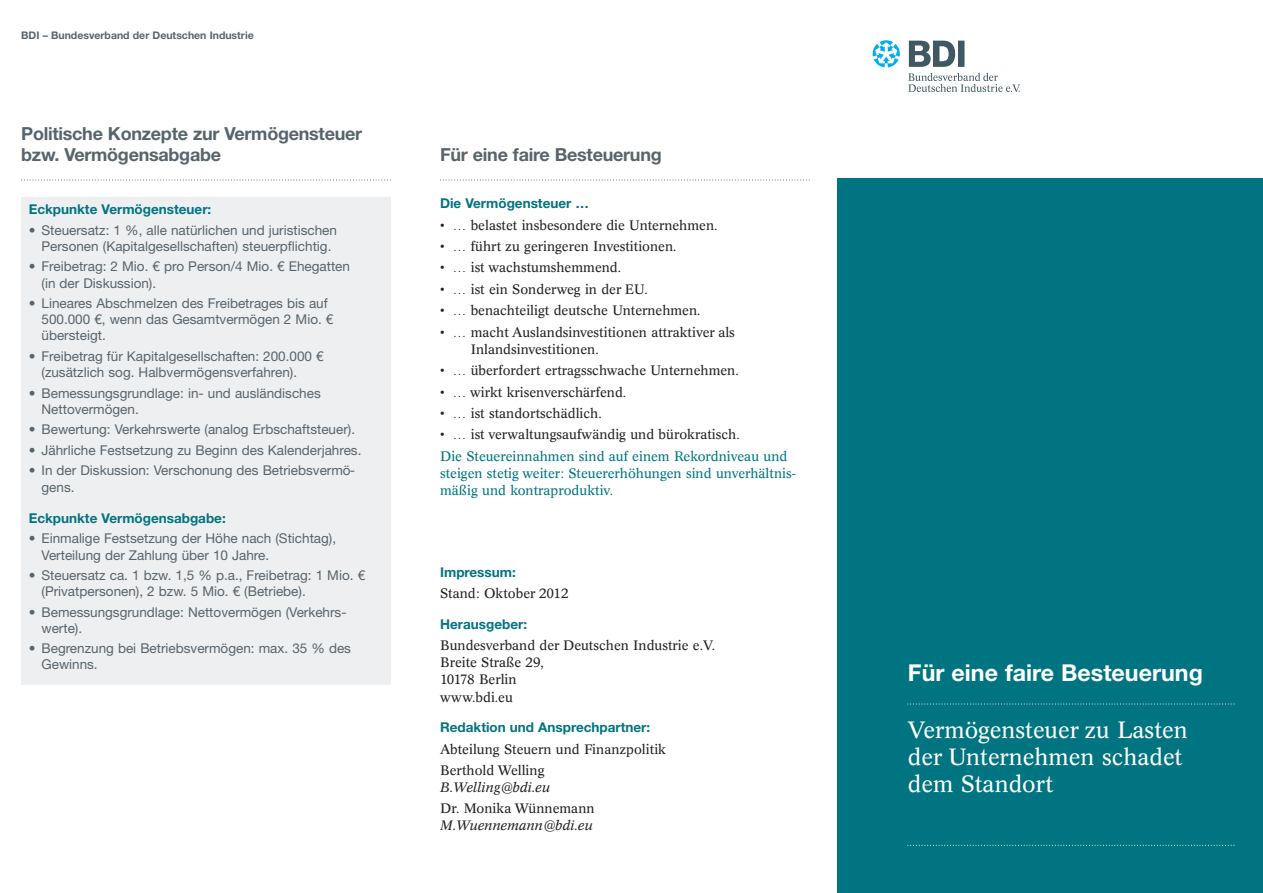
<style>
.page{position:relative;width:1263px;height:893px;background:#fff}
.page>*{position:absolute;margin:0;border:0;box-sizing:border-box;transform-origin:0 0}
.t1{font:23.25px/27px "Concorde BQ";color:#fff}
.t2{font:700 23.25px "Helvetica Neue LT";color:#fff}
.t3{font:700 18px/21px "Helvetica Neue LT";letter-spacing:-.015em;color:#58646c}
.t4{font:13.5px/16.2px "Helvetica Neue LT";color:#58646c}
.t5{font:13.5px/17.1px "Concorde BQ";color:#222221}
.t6{font:13.5px/17.1px "Concorde BQ";color:#007480}
.t7{font:700 13.5px "Helvetica Neue LT";color:#007480}
.t8{font:italic 13.5px "Concorde BQ";color:#222221}
.t9{font:700 10.5px "Helvetica Neue LT";color:#58646c}
</style>
<div class="page">
<div style="left:838px;top:179px;width:425px;height:714px;background:#007480"></div>
<div style="left:21px;top:197px;width:370px;height:488px;background:#eeeff0"></div>
<svg style="left:21px;top:179px;width:370px;height:2px"></svg>
<svg style="left:440px;top:179px;width:370px;height:2px"></svg>
<svg style="left:908px;top:845px;width:327px;height:1px"></svg>
<svg style="left:908px;top:703px;width:327px;height:2px"></svg>
<svg style="left:873px;top:41px;width:27px;height:26px"></svg>
<svg style="left:908px;top:41px;width:112px;height:51px"></svg>
<p class="t9" style="left:21px;top:32px;width:234px">BDI – Bundesverband der Deutschen Industrie</p>
<h2 class="t3" style="left:21px;top:125px;width:342px">Politische Konzepte zur Vermögensteuer bzw. Vermögensabgabe</h2>
<p class="t7" style="left:29px;top:205px;width:184px">Eckpunkte Vermögensteuer:</p>
<p class="t4" style="left:29px;top:223px;width:310px;text-align:center">• Steuersatz: 1 %, alle natürlichen und juristischen<br>Personen (Kapitalgesellschaften) steuerpflichtig.</p>
<p class="t4" style="left:42px;top:260px;width:310px;text-indent:-13px">• Freibetrag: 2 Mio. € pro Person/4 Mio. € Ehegatten (in der Diskussion).</p>
<p class="t4" style="left:42px;top:296px;width:293px;text-indent:-13px">• Lineares Abschmelzen des Freibetrages bis auf<br>500.000 €, wenn das Gesamtvermögen 2 Mio. € übersteigt.</p>
<p class="t4" style="left:42px;top:349px;width:284px;text-indent:-13px">• Freibetrag für Kapitalgesellschaften: 200.000 € (zusätzlich sog. Halbvermögensverfahren).</p>
<p class="t4" style="left:42px;top:386px;width:281px;text-indent:-13px">• Bemessungsgrundlage: in- und ausländisches<br>Nettovermögen.</p>
<p class="t4" style="left:29px;top:423px;width:328px">• Bewertung: Verkehrswerte (analog Erbschaftsteuer).</p>
<p class="t4" style="left:29px;top:443px;width:334px">• Jährliche Festsetzung zu Beginn des Kalenderjahres.</p>
<p class="t4" style="left:42px;top:463px;width:315px;line-height:17px;text-indent:-13px">• In der Diskussion: Verschonung des Betriebsvermö&shy;gens.</p>
<p class="t7" style="left:29px;top:513px;width:199px">Eckpunkte Vermögensabgabe:</p>
<p class="t4" style="left:42px;top:532px;width:296px;text-indent:-13px">• Einmalige Festsetzung der Höhe nach (Stichtag),<br>Verteilung der Zahlung über 10 Jahre.</p>
<p class="t4" style="left:42px;top:568px;width:325px;text-indent:-13px">• Steuersatz ca. 1 bzw. 1,5 % p.a., Freibetrag: 1 Mio. € (Privatpersonen), 2 bzw. 5 Mio. € (Betriebe).</p>
<p class="t4" style="left:42px;top:605px;width:307px;text-indent:-13px">• Bemessungsgrundlage: Nettovermögen (Verkehrs&shy;werte).</p>
<p class="t4" style="left:42px;top:642px;width:311px;text-indent:-13px">• Begrenzung bei Betriebsvermögen: max. 35 % des<br>Gewinns.</p>
<h2 class="t3" style="left:440px;top:146px;width:223px">Für eine faire Besteuerung</h2>
<p class="t7" style="left:440px;top:199px;width:150px">Die Vermögensteuer …</p>
<p class="t5" style="left:440px;top:217px;width:279px">• … belastet insbesondere die Unternehmen.</p>
<p class="t5" style="left:440px;top:239px;width:238px">• … führt zu geringeren Investitionen.</p>
<p class="t5" style="left:440px;top:260px;width:182px">• … ist wachstumshemmend.</p>
<p class="t5" style="left:440px;top:282px;width:209px">• … ist ein Sonderweg in der EU.</p>
<p class="t5" style="left:440px;top:303px;width:262px">• … benachteiligt deutsche Unternehmen.</p>
<p class="t5" style="left:471px;top:324px;width:266px;text-indent:-31px">• … macht Auslandsinvestitionen attraktiver als<br>Inlandsinvestitionen.</p>
<p class="t5" style="left:440px;top:363px;width:300px">• … überfordert ertragsschwache Unternehmen.</p>
<p class="t5" style="left:440px;top:384px;width:188px">• … wirkt krisenverschärfend.</p>
<p class="t5" style="left:440px;top:406px;width:163px">• … ist standortschädlich.</p>
<p class="t5" style="left:440px;top:427px;width:301px">• … ist verwaltungsaufwändig und bürokratisch.</p>
<p class="t6" style="left:440px;top:449px;width:358px">Die Steuereinnahmen sind auf einem Rekordniveau und steigen stetig weiter: Steuererhöhungen sind unverhältnis&shy;mäßig und kontraproduktiv.</p>
<p class="t7" style="left:440px;top:567px;width:77px">Impressum:</p>
<p class="t5" style="left:440px;top:586px;width:130px">Stand: Oktober 2012</p>
<p class="t7" style="left:440px;top:619px;width:88px">Herausgeber:</p>
<p class="t5" style="left:440px;top:638px;width:277px">Bundesverband der Deutschen Industrie e.V.<br>Breite Straße 29,<br>10178 Berlin<br>www.bdi.eu</p>
<p class="t7" style="left:440px;top:723px;width:212px">Redaktion und Ansprechpartner:</p>
<p class="t5" style="left:440px;top:739px;width:227px;line-height:21.5px">Abteilung Steuern und Finanzpolitik<br>Berthold Welling</p>
<p class="t8" style="left:440px;top:782px;width:112px">B.Welling@bdi.eu</p>
<p class="t5" style="left:440px;top:800px;width:156px">Dr. Monika Wünnemann</p>
<p class="t8" style="left:440px;top:819px;width:154px">M.Wuennemann@bdi.eu</p>
<h1 class="t2" style="left:908px;top:664px;width:296px">Für eine faire Besteuerung</h1>
<h1 class="t1" style="left:908px;top:718px;width:281px">Vermögensteuer zu Lasten der Unternehmen schadet dem Standort</h1>
</div>
